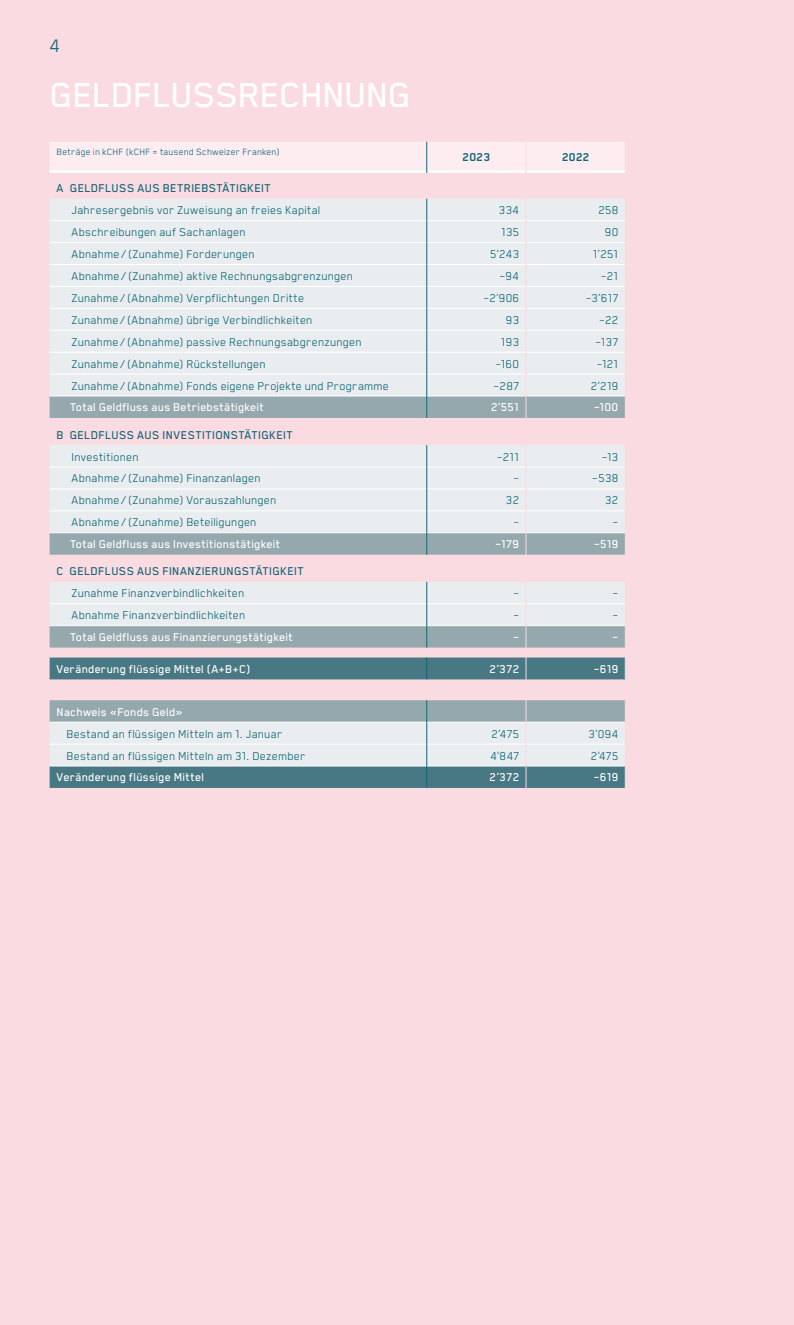
<style>
.page{position:relative;width:794px;height:1325px;background:#fff}
.page>*{position:absolute;margin:0;border:0;box-sizing:border-box;transform-origin:0 0}
.Titel_1{font:40.25px "B4 G Pro Helvetia Medium";letter-spacing:.005em;color:#fff}
.t1{font:21px "B4 G Pro Helvetia Book";color:#126775}
.TABELLE_thin___linksb{font:13.12px "B4 G Pro Helvetia Book";letter-spacing:.02em;color:#126775}
.TABELLE_medium___linksb{font:13.12px "B4 G Pro Helvetia Medium";letter-spacing:.025em;color:#fff}
.TABELLE_thin___rechtsb{font:13.12px "B4 G Pro Helvetia Book";letter-spacing:.03em;color:#126775}
.TABELLE_thin___linksb-2{font:13.12px "B4 G Pro Helvetia Medium";letter-spacing:.035em;color:#126775}
.TABELLE_thin___rechtsb-2{font:13.12px "B4 G Pro Helvetia Medium";letter-spacing:.02em;color:#fff}
.TABELLE_medium___rechtsb{font:13.12px "B4 G Pro Helvetia Medium";letter-spacing:.035em;color:#fff}
.TABELLE_Bold___center{font:13.12px "B4 G Pro Helvetia Bold";letter-spacing:.035em;color:#126775}
.TABELLEN_LEGENDE{font:10.5px "B4 G Pro Helvetia Book";letter-spacing:.025em;color:#126775}
</style>
<div class="page">
<div style="left:0;top:0;width:794px;height:1324px;background:#fbdbe2"></div>
<svg style="left:50px;top:142px;width:576px;height:537px"></svg>
<svg style="left:50px;top:700px;width:576px;height:88px"></svg>
<h2 class="t1" style="left:50px;top:35px;width:12px">4</h2>
<p class="Titel_1" style="left:50px;top:74px;width:362px">GELDFLUSSRECHNUNG</p>
<p class="TABELLEN_LEGENDE" style="left:57px;top:147px;width:225px">Beträge in kCHF (kCHF = tausend Schweizer Franken)</p>
<p class="TABELLE_Bold___center" style="left:462px;top:150px;width:29px">2023</p>
<p class="TABELLE_Bold___center" style="left:562px;top:150px;width:29px">2022</p>
<p class="TABELLE_thin___linksb-2" style="left:57px;top:181px;width:216px">A GELDFLUSS AUS BETRIEBSTÄTIGKEIT</p>
<p class="TABELLE_thin___linksb" style="left:71px;top:204px;width:250px">Jahresergebnis vor Zuweisung an freies Kapital</p>
<p class="TABELLE_thin___rechtsb" style="left:499px;top:204px;width:22px">334</p>
<p class="TABELLE_thin___rechtsb" style="left:598px;top:204px;width:21px">258</p>
<p class="TABELLE_thin___linksb" style="left:71px;top:225px;width:176px">Abschreibungen auf Sachanlagen</p>
<p class="TABELLE_thin___rechtsb" style="left:501px;top:225px;width:19px">135</p>
<p class="TABELLE_thin___rechtsb" style="left:605px;top:225px;width:15px">90</p>
<p class="TABELLE_thin___linksb" style="left:71px;top:247px;width:185px">Abnahme /(Zunahme) Forderungen</p>
<p class="TABELLE_thin___rechtsb" style="left:490px;top:247px;width:30px">5’243</p>
<p class="TABELLE_thin___rechtsb" style="left:593px;top:247px;width:27px">1’251</p>
<p class="TABELLE_thin___linksb" style="left:71px;top:269px;width:283px">Abnahme /(Zunahme) aktive Rechnungsabgrenzungen</p>
<p class="TABELLE_thin___rechtsb" style="left:499px;top:269px;width:21px">–94</p>
<p class="TABELLE_thin___rechtsb" style="left:601px;top:269px;width:19px">–21</p>
<p class="TABELLE_thin___linksb" style="left:71px;top:291px;width:234px">Zunahme /(Abnahme) Verpflichtungen Dritte</p>
<p class="TABELLE_thin___rechtsb" style="left:483px;top:291px;width:37px">–2’906</p>
<p class="TABELLE_thin___rechtsb" style="left:586px;top:291px;width:34px">–3’617</p>
<p class="TABELLE_thin___linksb" style="left:71px;top:313px;width:242px">Zunahme /(Abnahme) übrige Verbindlichkeiten</p>
<p class="TABELLE_thin___rechtsb" style="left:506px;top:313px;width:15px">93</p>
<p class="TABELLE_thin___rechtsb" style="left:599px;top:313px;width:21px">–22</p>
<p class="TABELLE_thin___linksb" style="left:71px;top:335px;width:292px">Zunahme /(Abnahme) passive Rechnungsabgrenzungen</p>
<p class="TABELLE_thin___rechtsb" style="left:501px;top:335px;width:20px">193</p>
<p class="TABELLE_thin___rechtsb" style="left:595px;top:335px;width:24px">–137</p>
<p class="TABELLE_thin___linksb" style="left:71px;top:357px;width:196px">Zunahme /(Abnahme) Rückstellungen</p>
<p class="TABELLE_thin___rechtsb" style="left:495px;top:357px;width:25px">–160</p>
<p class="TABELLE_thin___rechtsb" style="left:596px;top:357px;width:23px">–121</p>
<p class="TABELLE_thin___linksb" style="left:71px;top:379px;width:319px">Zunahme /(Abnahme) Fonds eigene Projekte und Programme</p>
<p class="TABELLE_thin___rechtsb" style="left:493px;top:379px;width:27px">–287</p>
<p class="TABELLE_thin___rechtsb" style="left:591px;top:379px;width:29px">2’219</p>
<p class="TABELLE_medium___linksb" style="left:70px;top:401px;width:195px">Total Geldfluss aus Betriebstätigkeit</p>
<p class="TABELLE_thin___rechtsb-2" style="left:491px;top:401px;width:29px">2’551</p>
<p class="TABELLE_thin___rechtsb-2" style="left:594px;top:401px;width:26px">–100</p>
<p class="TABELLE_thin___linksb-2" style="left:57px;top:428px;width:238px">B GELDFLUSS AUS INVESTITIONSTÄTIGKEIT</p>
<p class="TABELLE_thin___linksb" style="left:71px;top:450px;width:68px">Investitionen</p>
<p class="TABELLE_thin___rechtsb" style="left:497px;top:450px;width:24px">–211</p>
<p class="TABELLE_thin___rechtsb" style="left:602px;top:450px;width:18px">–13</p>
<p class="TABELLE_thin___linksb" style="left:71px;top:472px;width:191px">Abnahme /(Zunahme) Finanzanlagen</p>
<p class="TABELLE_thin___rechtsb" style="left:513px;top:472px;width:7px">–</p>
<p class="TABELLE_thin___rechtsb" style="left:592px;top:472px;width:28px">–538</p>
<p class="TABELLE_thin___linksb" style="left:71px;top:494px;width:206px">Abnahme /(Zunahme) Vorauszahlungen</p>
<p class="TABELLE_thin___rechtsb" style="left:506px;top:494px;width:15px">32</p>
<p class="TABELLE_thin___rechtsb" style="left:605px;top:494px;width:15px">32</p>
<p class="TABELLE_thin___linksb" style="left:71px;top:516px;width:186px">Abnahme /(Zunahme) Beteiligungen</p>
<p class="TABELLE_thin___rechtsb" style="left:513px;top:516px;width:7px">–</p>
<p class="TABELLE_thin___rechtsb" style="left:612px;top:516px;width:7px">–</p>
<p class="TABELLE_medium___linksb" style="left:70px;top:537px;width:211px">Total Geldfluss aus Investitionstätigkeit</p>
<p class="TABELLE_thin___rechtsb-2" style="left:495px;top:537px;width:25px">–179</p>
<p class="TABELLE_thin___rechtsb-2" style="left:594px;top:537px;width:26px">–519</p>
<p class="TABELLE_thin___linksb-2" style="left:57px;top:564px;width:249px">C GELDFLUSS AUS FINANZIERUNGSTÄTIGKEIT</p>
<p class="TABELLE_thin___linksb" style="left:71px;top:587px;width:174px">Zunahme Finanzverbindlichkeiten</p>
<p class="TABELLE_thin___rechtsb" style="left:513px;top:587px;width:7px">–</p>
<p class="TABELLE_thin___rechtsb" style="left:612px;top:587px;width:7px">–</p>
<p class="TABELLE_thin___linksb" style="left:71px;top:608px;width:175px">Abnahme Finanzverbindlichkeiten</p>
<p class="TABELLE_thin___rechtsb" style="left:513px;top:608px;width:7px">–</p>
<p class="TABELLE_thin___rechtsb" style="left:612px;top:608px;width:7px">–</p>
<p class="TABELLE_medium___linksb" style="left:70px;top:630px;width:224px">Total Geldfluss aus Finanzierungstätigkeit</p>
<p class="TABELLE_thin___rechtsb-2" style="left:513px;top:630px;width:7px">–</p>
<p class="TABELLE_thin___rechtsb-2" style="left:612px;top:630px;width:7px">–</p>
<p class="TABELLE_medium___linksb" style="left:57px;top:662px;width:195px">Veränderung flüssige Mittel (A+B+C)</p>
<p class="TABELLE_medium___rechtsb" style="left:489px;top:662px;width:31px">2’372</p>
<p class="TABELLE_medium___rechtsb" style="left:594px;top:662px;width:26px">–619</p>
<p class="TABELLE_medium___linksb" style="left:57px;top:705px;width:128px">Nachweis «Fonds Geld»</p>
<p class="TABELLE_thin___linksb" style="left:66px;top:727px;width:217px">Bestand an flüssigen Mitteln am 1. Januar</p>
<p class="TABELLE_thin___rechtsb" style="left:491px;top:727px;width:29px">2’475</p>
<p class="TABELLE_thin___rechtsb" style="left:588px;top:727px;width:31px">3’094</p>
<p class="TABELLE_thin___linksb" style="left:66px;top:749px;width:240px">Bestand an flüssigen Mitteln am 31. Dezember</p>
<p class="TABELLE_thin___rechtsb" style="left:490px;top:749px;width:30px">4’847</p>
<p class="TABELLE_thin___rechtsb" style="left:590px;top:749px;width:29px">2’475</p>
<p class="TABELLE_medium___linksb" style="left:57px;top:770px;width:149px">Veränderung flüssige Mittel</p>
<p class="TABELLE_medium___rechtsb" style="left:489px;top:770px;width:31px">2’372</p>
<p class="TABELLE_medium___rechtsb" style="left:594px;top:770px;width:26px">–619</p>
</div>
